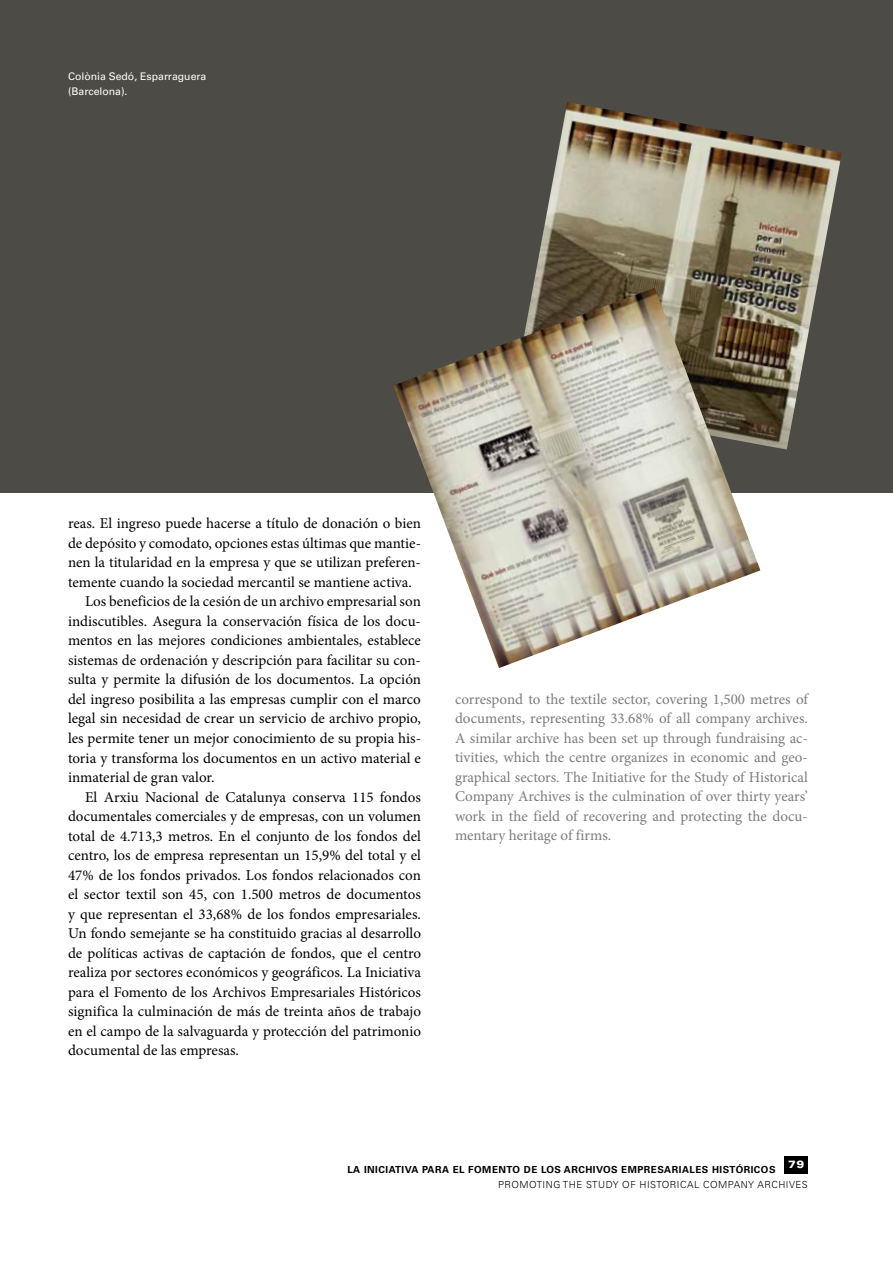
<style>
.page{position:relative;width:893px;height:1263px;background:#fff}
.page>*{position:absolute;margin:0;border:0;box-sizing:border-box;transform-origin:0 0}
.t1{font:15px "Minion Pro";color:#000}
.t2{font:15px/19.5px "Minion Pro";color:#7b7c7e;text-align:justify}
.t3{font:10.5px/15px "Univers LT Std";color:#fff}
.t4{font:900 expanded 10.5px "Univers LT Std";color:#fff}
.t5{font:700 9.75px "Univers LT Std";letter-spacing:.05em;color:#000}
.t6{font:300 9.75px "Univers LT Std";letter-spacing:.05em;color:#000}
</style>
<div class="page">
<div style="left:784px;top:1157px;width:24px;height:17px;background:#000"></div>
<div style="left:0;top:0;width:893px;height:492px;background:#4c4b45"></div>
<img style="left:533px;top:102px;width:309px;height:348px">
<img style="left:393px;top:288px;width:367px;height:380px">
<p class="t3" style="left:68px;top:69px;width:140px">Colònia Sedó, Esparraguera (Barcelona).</p>
<p class="t1" style="left:68px;top:514px;width:354px">reas. El ingreso puede hacerse a título de donación o bien</p>
<p class="t1" style="left:68px;top:533px;width:354px">de depósito y comodato, opciones estas últimas que mantie-</p>
<p class="t1" style="left:68px;top:553px;width:354px">nen la titularidad en la empresa y que se utilizan preferen-</p>
<p class="t1" style="left:68px;top:572px;width:345px">temente cuando la sociedad mercantil se mantiene activa.</p>
<p class="t1" style="left:85px;top:592px;width:337px">Los beneficios de la cesión de un archivo empresarial son</p>
<p class="t1" style="left:68px;top:611px;width:354px">indiscutibles. Asegura la conservación física de los docu-</p>
<p class="t1" style="left:68px;top:631px;width:354px">mentos en las mejores condiciones ambientales, establece</p>
<p class="t1" style="left:68px;top:650px;width:354px">sistemas de ordenación y descripción para facilitar su con-</p>
<p class="t1" style="left:68px;top:670px;width:354px">sulta y permite la difusión de los documentos. La opción</p>
<p class="t1" style="left:68px;top:689px;width:354px">del ingreso posibilita a las empresas cumplir con el marco</p>
<p class="t1" style="left:68px;top:709px;width:354px">legal sin necesidad de crear un servicio de archivo propio,</p>
<p class="t1" style="left:68px;top:728px;width:354px">les permite tener un mejor conocimiento de su propia his-</p>
<p class="t1" style="left:68px;top:748px;width:354px">toria y transforma los documentos en un activo material e</p>
<p class="t1" style="left:68px;top:767px;width:148px">inmaterial de gran valor.</p>
<p class="t1" style="left:85px;top:787px;width:337px">El Arxiu Nacional de Catalunya conserva 115 fondos</p>
<p class="t1" style="left:68px;top:806px;width:354px">documentales comerciales y de empresas, con un volumen</p>
<p class="t1" style="left:68px;top:826px;width:354px">total de 4.713,3 metros. En el conjunto de los fondos del</p>
<p class="t1" style="left:68px;top:845px;width:354px">centro, los de empresa representan un 15,9% del total y el</p>
<p class="t1" style="left:68px;top:865px;width:354px">47% de los fondos privados. Los fondos relacionados con</p>
<p class="t1" style="left:68px;top:884px;width:354px">el sector textil son 45, con 1.500 metros de documentos</p>
<p class="t1" style="left:68px;top:904px;width:354px">y que representan el 33,68% de los fondos empresariales.</p>
<p class="t1" style="left:68px;top:923px;width:354px">Un fondo semejante se ha constituido gracias al desarrollo</p>
<p class="t1" style="left:68px;top:943px;width:354px">de políticas activas de captación de fondos, que el centro</p>
<p class="t1" style="left:68px;top:962px;width:354px">realiza por sectores económicos y geográficos. La Iniciativa</p>
<p class="t1" style="left:68px;top:982px;width:354px">para el Fomento de los Archivos Empresariales Históricos</p>
<p class="t1" style="left:68px;top:1001px;width:354px">significa la culminación de más de treinta años de trabajo</p>
<p class="t1" style="left:68px;top:1021px;width:354px">en el campo de la salvaguarda y protección del patrimonio</p>
<p class="t1" style="left:68px;top:1040px;width:173px">documental de las empresas.</p>
<p class="t2" style="left:455px;top:689px;width:354px">correspond to the textile sector, covering 1,500 metres of documents, representing 33.68% of all company archives.<br>A similar archive has been set up through fundraising ac&shy;tivities, which the centre organizes in economic and geo&shy;graphical sectors. The Initiative for the Study of Historical Company Archives is the culmination of over thirty years’ work in the field of recovering and protecting the docu&shy;mentary heritage of firms.</p>
<p class="t5" style="left:347px;top:1164px;width:430px">LA INICIATIVA PARA EL FOMENTO DE LOS ARCHIVOS EMPRESARIALES HISTÓRICOS</p>
<p class="t4" style="left:788px;top:1158px;width:18px">79</p>
<p class="t6" style="left:498px;top:1179px;width:311px">PROMOTING THE STUDY OF HISTORICAL COMPANY ARCHIVES</p>
</div>
